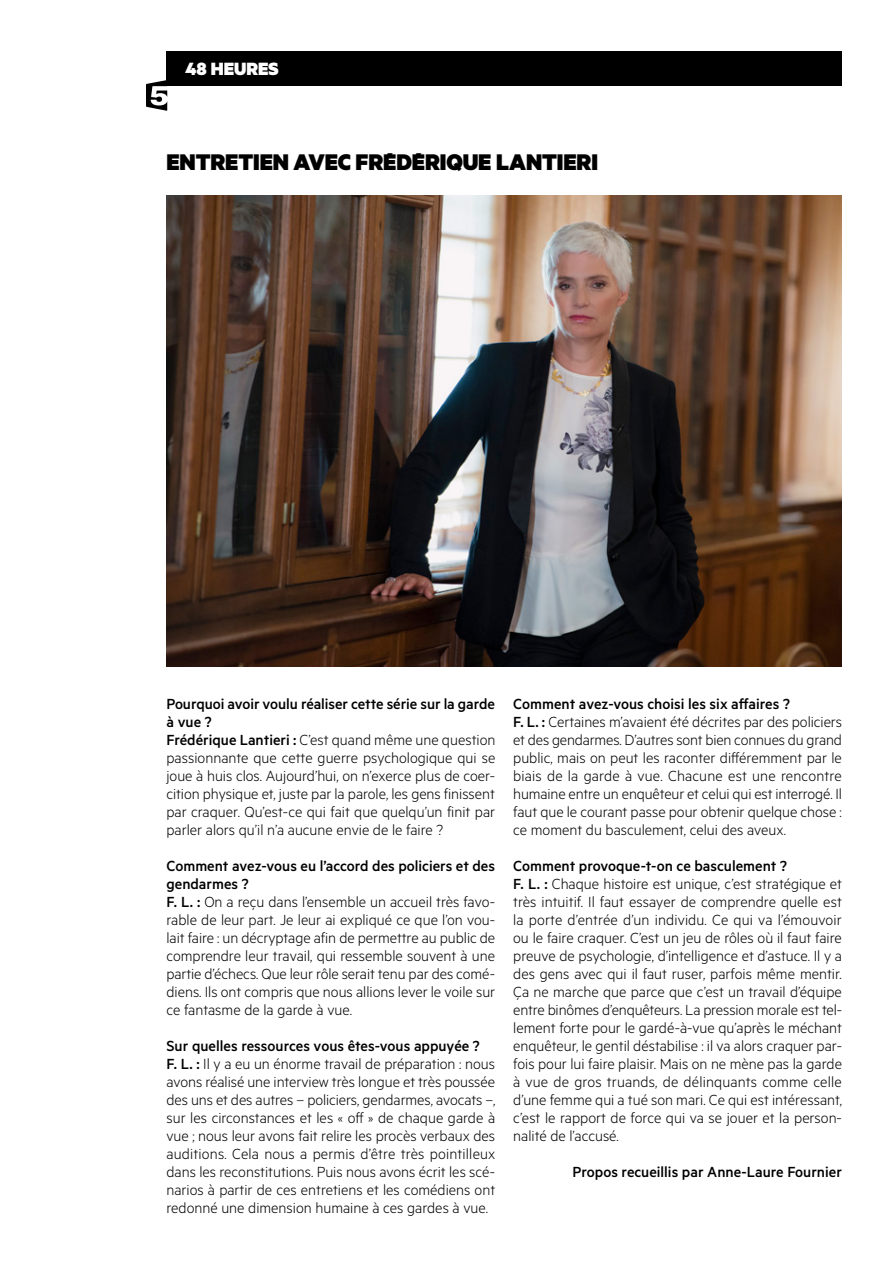
<style>
.page{position:relative;width:893px;height:1263px;background:#fff}
.page>*{position:absolute;margin:0;border:0;box-sizing:border-box;transform-origin:0 0}
.t1{font:900 25.5px "FRANCEMETRIC";letter-spacing:-.005em;color:#000}
.t2{font:900 19.95px "Metric";color:#fff}
.t3{font:300 16.5px/18px "Metric";color:#000}
.t4{font:500 16.5px "Metric";color:#000}
.s1{font-weight:500}
</style>
<div class="page">
<div style="left:166px;top:52px;width:676px;height:34px;background:#000"></div>
<svg style="left:146px;top:80px;width:21px;height:31px"></svg>
<img style="left:166px;top:196px;width:676px;height:470px">
<p class="t2" style="left:185px;top:56px;width:95px">48 HEURES</p>
<h1 class="t1" style="left:166px;top:146px;width:433px">ENTRETIEN AVEC FRÉDÉRIQUE LANTIERI</h1>
<p class="t3" style="left:166px;top:694px;width:330px"><span class="s1">Pourquoi avoir voulu réaliser cette série sur la garde à vue ?<br>Frédérique Lantieri :</span> C’est quand même une question passionnante que cette guerre psychologique qui se joue à huis clos. Aujourd’hui, on n’exerce plus de coer&shy;cition physique et, juste par la parole, les gens finissent par craquer. Qu’est-ce qui fait que quelqu’un finit par parler alors qu’il n’a aucune envie de le faire ?</p>
<p class="t3" style="left:166px;top:856px;width:330px"><span class="s1">Comment avez-vous eu l’accord des policiers et des gendarmes ?<br>F. L. :</span> On a reçu dans l’ensemble un accueil très favo&shy;rable de leur part. Je leur ai expliqué ce que l’on vou&shy;lait faire : un décryptage afin de permettre au public de comprendre leur travail, qui ressemble souvent à une partie d’échecs. Que leur rôle serait tenu par des comé&shy;diens. Ils ont compris que nous allions lever le voile sur ce fantasme de la garde à vue.</p>
<p class="t3" style="left:166px;top:1036px;width:330px"><span class="s1">Sur quelles ressources vous êtes-vous appuyée ?<br>F. L. :</span> Il y a eu un énorme travail de préparation : nous avons réalisé une interview très longue et très poussée des uns et des autres – policiers, gendarmes, avocats –, sur les circonstances et les « off » de chaque garde à vue ; nous leur avons fait relire les procès verbaux des auditions. Cela nous a permis d’être très pointilleux dans les reconstitutions. Puis nous avons écrit les scé&shy;narios à partir de ces entretiens et les comédiens ont redonné une dimension humaine à ces gardes à vue.</p>
<p class="t3" style="left:513px;top:694px;width:330px"><span class="s1">Comment avez-vous choisi les six affaires ?<br>F. L. :</span> Certaines m’avaient été décrites par des policiers et des gendarmes. D’autres sont bien connues du grand public, mais on peut les raconter différemment par le biais de la garde à vue. Chacune est une rencontre humaine entre un enquêteur et celui qui est interrogé. Il faut que le courant passe pour obtenir quelque chose : ce moment du basculement, celui des aveux.</p>
<p class="t3" style="left:513px;top:856px;width:330px"><span class="s1">Comment provoque-t-on ce basculement ?<br>F. L. :</span> Chaque histoire est unique, c’est stratégique et très intuitif. Il faut essayer de comprendre quelle est la porte d’entrée d’un individu. Ce qui va l’émouvoir ou le faire craquer. C’est un jeu de rôles où il faut faire preuve de psychologie, d’intelligence et d’astuce. Il y a des gens avec qui il faut ruser, parfois même mentir.<br>Ça ne marche que parce que c’est un travail d’équipe entre binômes d’enquêteurs. La pression morale est tel&shy;lement forte pour le gardé-à-vue qu’après le méchant enquêteur, le gentil déstabilise : il va alors craquer par&shy;fois pour lui faire plaisir. Mais on ne mène pas la garde à vue de gros truands, de délinquants comme celle d’une femme qui a tué son mari. Ce qui est intéressant, c’est le rapport de force qui va se jouer et la person&shy;nalité de l’accusé.</p>
<p class="t4" style="left:572px;top:1162px;width:271px">Propos recueillis par Anne-Laure Fournier</p>
</div>
